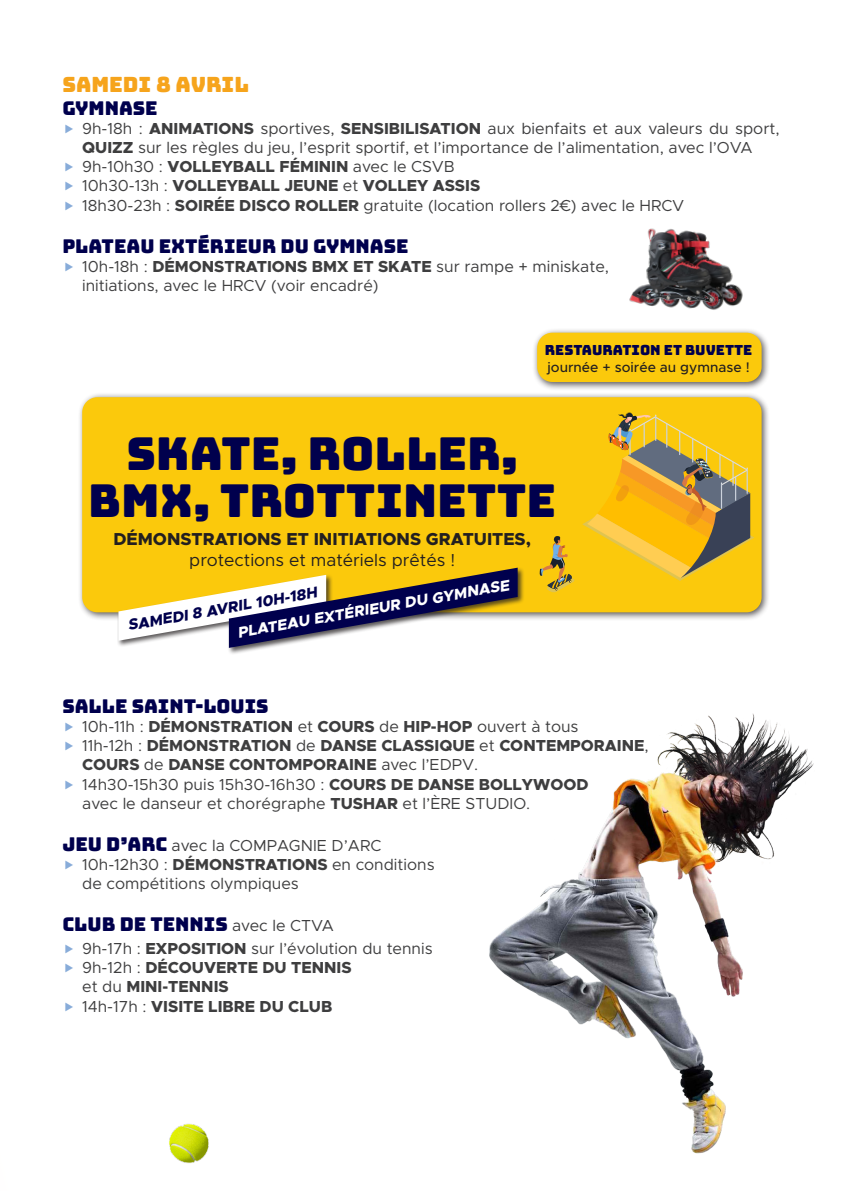
<style>
.page{position:relative;width:842px;height:1191px;background:#fff}
.page>*{position:absolute;margin:0;border:0;box-sizing:border-box;transform-origin:0 0}
.t1{font:45.4px/47.2px "Bungee";color:#00004d;text-align:center}
.t2{font:21px "Bungee";color:#f6a41c}
.t3{font:19px "Bungee";color:#00004d}
.t4{font:800 17.4px/20.8px "Metropolis";color:#231f20;text-align:center}
.t5{font:16px/19.2px "Metropolis";color:#3e3e3f}
.t6{font:800 16px/19.2px "Metropolis";color:#3e3e3f}
.t7{font:italic 800 15.4px "Metropolis";color:#fff}
.t8{font:italic 800 15.4px "Metropolis";color:#00004d}
.t9{font:500 13.9px/16.7px "Metropolis";color:#231f20}
.s1{font-weight:800}
.s2{font-weight:400}
.s3{font-family:"Bungee";font-weight:400;color:#00004d}
.s4{font-family:"Bungee";font-size:19px;color:#00004d}
.s5{font-family:"Metropolis";font-size:16px;color:#3e3e3f}
</style>
<div class="page">
<div style="left:532px;top:328px;width:238px;height:63px;background:#231f20;opacity:.75"></div>
<div style="left:537px;top:333px;width:225px;height:49px;background:#fbc90c;border-radius:15px"></div>
<div style="left:78px;top:392px;width:692px;height:229px;background:#231f20;opacity:.75"></div>
<div style="left:82px;top:397px;width:680px;height:215px;background:#fbc90c;border-radius:15px"></div>
<div style="left:227px;top:566px;width:298px;height:89px;background:#231f20;opacity:.75"></div>
<svg style="left:118px;top:567px;width:400px;height:81px"></svg>
<svg style="left:539px;top:536px;width:35px;height:56px"></svg>
<svg style="left:582px;top:412px;width:172px;height:169px"></svg>
<img style="left:169px;top:1124px;width:40px;height:39px">
<img style="left:629px;top:228px;width:114px;height:82px">
<img style="left:489px;top:713px;width:325px;height:441px">
<p class="t2" style="left:62px;top:72px;width:188px">SAMEDI 8 AVRIL</p>
<p class="t3" style="left:62px;top:97px;width:97px">GYMNASE</p>
<p class="t5" style="left:82px;top:119px;width:699px">9h-18h : <span class="s1">ANIMATIONS</span> sportives, <span class="s1">SENSIBILISATION</span> aux bienfaits et aux valeurs du sport,<br><span class="s1">QUIZZ</span> sur les règles du jeu, l’esprit sportif, et l’importance de l’alimentation, avec l’OVA</p>
<p class="t5" style="left:82px;top:157px;width:374px">9h-10h30 : <span class="s1">VOLLEYBALL FÉMININ</span> avec le CSVB</p>
<p class="t6" style="left:82px;top:176px;width:400px"><span class="s2">10h30-13h :</span> VOLLEYBALL JEUNE <span class="s2">et</span> VOLLEY ASSIS</p>
<p class="t5" style="left:82px;top:195px;width:604px">18h30-23h : <span class="s1">SOIRÉE DISCO ROLLER</span> gratuite (location rollers 2€) avec le HRCV</p>
<p class="t3" style="left:62px;top:235px;width:348px">PLATEAU EXTÉRIEUR DU GYMNASE</p>
<p class="t5" style="left:82px;top:257px;width:528px">10h-18h : <span class="s1">DÉMONSTRATIONS BMX ET SKATE</span> sur rampe + miniskate, initiations, avec le HRCV (voir encadré)</p>
<p class="t9" style="left:545px;top:342px;width:209px"><span class="s3">RESTAURATION ET BUVETTE </span>journée + soirée au gymnase !</p>
<p class="t1" style="left:88px;top:430px;width:469px">SKATE, ROLLER,<br>BMX, TROTTINETTE</p>
<p class="t4" style="left:113px;top:529px;width:419px">DÉMONSTRATIONS ET INITIATIONS GRATUITES, <span class="s2">protections et matériels prêtés !</span></p>
<p class="t8" style="left:126px;top:615px;width:193px;rotate:-10deg">SAMEDI 8 AVRIL 10H-18H</p>
<p class="t7" style="left:236px;top:623px;width:277px;rotate:-10deg">PLATEAU EXTÉRIEUR DU GYMNASE</p>
<p class="t3" style="left:62px;top:695px;width:208px">SALLE SAINT-LOUIS</p>
<p class="t6" style="left:82px;top:717px;width:498px"><span class="s2">10h-11h :</span> DÉMONSTRATION <span class="s2">et</span> COURS <span class="s2">de</span> HIP-HOP <span class="s2">ouvert à tous</span></p>
<p class="t6" style="left:82px;top:736px;width:568px"><span class="s2">11h-12h :</span> DÉMONSTRATION <span class="s2">de</span> DANSE CLASSIQUE <span class="s2">et</span> CONTEMPORAINE<span class="s2">,<br></span>COURS <span class="s2">de</span> DANSE CONTOMPORAINE <span class="s2">avec l’EDPV.</span></p>
<p class="t5" style="left:82px;top:774px;width:508px">14h30-15h30 puis 15h30-16h30 : <span class="s1">COURS DE DANSE BOLLYWOOD </span>avec le danseur et chorégraphe <span class="s1">TUSHAR</span> et l’ÈRE STUDIO.</p>
<p class="t5" style="left:62px;top:835px;width:320px"><span class="s4">JEU D’ARC</span> avec la COMPAGNIE D’ARC</p>
<p class="t5" style="left:82px;top:855px;width:354px">10h-12h30 : <span class="s1">DÉMONSTRATIONS</span> en conditions de compétitions olympiques</p>
<p class="t3" style="left:62px;top:913px;width:273px">CLUB DE TENNIS <span class="s5">avec le CTVA</span></p>
<p class="t5" style="left:82px;top:939px;width:352px">9h-17h : <span class="s1">EXPOSITION</span> sur l’évolution du tennis</p>
<p class="t6" style="left:82px;top:958px;width:271px"><span class="s2">9h-12h :</span> DÉCOUVERTE DU TENNIS <span class="s2">et du</span> MINI-TENNIS</p>
<p class="t6" style="left:82px;top:996px;width:252px"><span class="s2">14h-17h :</span> VISITE LIBRE DU CLUB</p>
</div>
